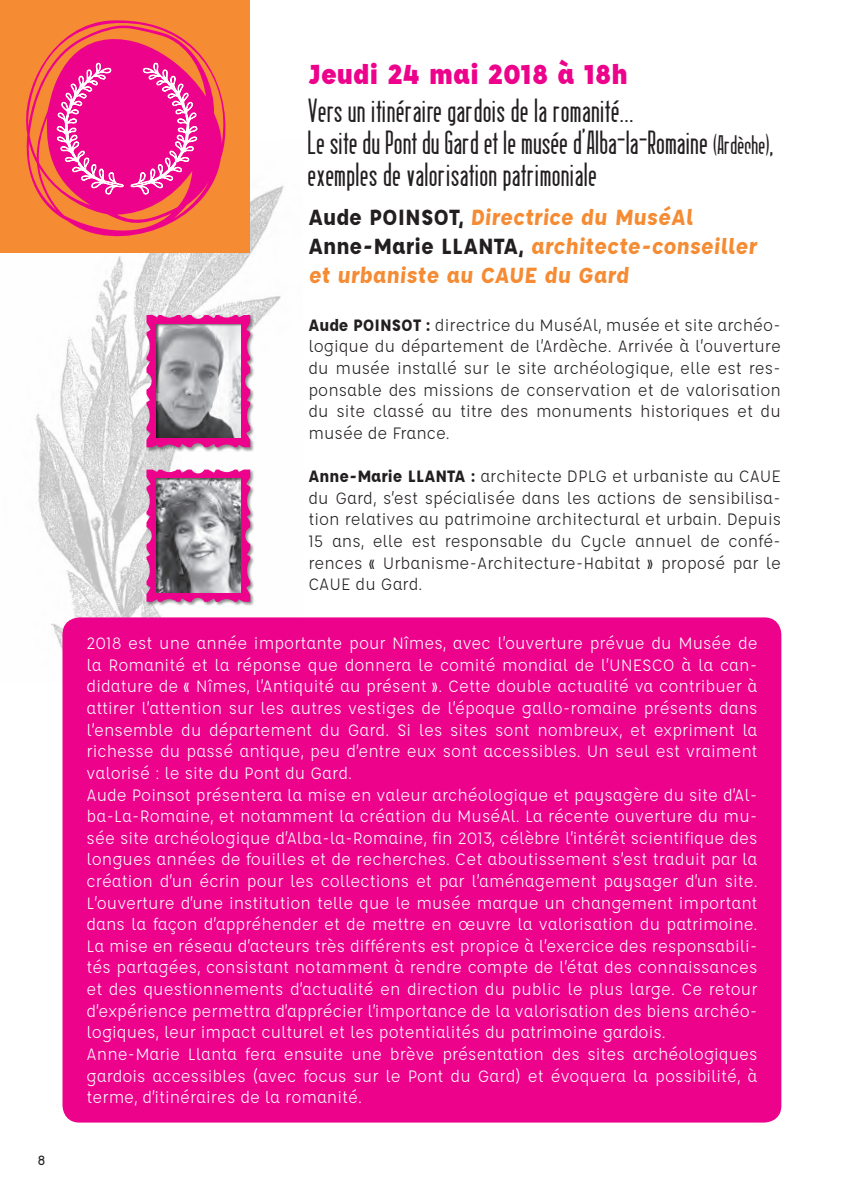
<style>
.page{position:relative;width:852px;height:1198px;background:#fff}
.page>*{position:absolute;margin:0;border:0;box-sizing:border-box;transform-origin:0 0}
.t1{font:30px/32px "Berlin Email 2";color:#231f20}
.t2{font:900 30px "Affogato";color:#ed028c}
.t3{font:700 24px/28.8px "Affogato";color:#f58b32}
.t4{font:18px/21.6px "Affogato";color:#fff}
.t5{font:18px/21.6px "Affogato";color:#231f20;text-align:justify}
.t6{font:14px "Base Twelve Serif";color:#231f20}
.s1{font-size:24px}
.s2{color:#231f20}
.s3{font-weight:700}
.s4{font-family:"Berlin Email 2"}
</style>
<div class="page">
<img style="left:36px;top:185px;width:248px;height:464px">
<div style="left:0;top:0;width:250px;height:253px;background:#f58b32"></div>
<div style="left:62px;top:617px;width:719px;height:505px;background:#ed028c;border-radius:17px"></div>
<svg style="left:26px;top:20px;width:209px;height:237px"></svg>
<svg style="left:53px;top:62px;width:152px;height:150px;background:#ef2f92"></svg>
<div style="left:146px;top:314px;width:108px;height:138px;background:#231f20;opacity:.5"></div>
<svg style="left:146px;top:315px;width:104px;height:132px;background:#e42a97"></svg>
<div style="left:154px;top:322px;width:88px;height:116px;background:#231f20;opacity:.65"></div>
<div style="left:146px;top:469px;width:108px;height:137px;background:#231f20;opacity:.5"></div>
<svg style="left:146px;top:469px;width:104px;height:132px;background:#e33199"></svg>
<div style="left:154px;top:476px;width:88px;height:116px;background:#231f20;opacity:.65"></div>
<p class="t6" style="left:37px;top:1152px;width:10px">8</p>
<h1 class="t2" style="left:308px;top:55px;width:321px">Jeudi 24 mai 2018 à 18h</h1>
<h1 class="t1" style="left:308px;top:94px;width:468px">Vers un itinéraire gardois de la romanité…<br>Le site du Pont du Gard et le musée d’Alba-la-Romaine <span class="s1">(Ardèche)</span>, exemples de valorisation patrimoniale</h1>
<h2 class="t3" style="left:308px;top:202px;width:452px"><span class="s2">Aude POINSOT,</span> Directrice du MuséAl<br><span class="s2">Anne-Marie LLANTA,</span> architecte-conseiller et urbaniste au CAUE du Gard</h2>
<p class="t5" style="left:308px;top:314px;width:474px"><span class="s3">Aude POINSOT :</span> directrice du MuséAl, musée et site archéo&shy;logique du département de l’Ardèche. Arrivée à l’ouverture du musée installé sur le site archéologique, elle est res&shy;ponsable des missions de conservation et de valorisation du site classé au titre des monuments historiques et du musée de France.</p>
<p class="t5" style="left:308px;top:465px;width:474px"><span class="s3">Anne-Marie LLANTA :</span> architecte DPLG et urbaniste au CAUE du Gard, s’est spécialisée dans les actions de sensibilisa&shy;tion relatives au patrimoine architectural et urbain. Depuis 15 ans, elle est responsable du Cycle annuel de confé&shy;rences <span class="s4">«</span> Urbanisme-Architecture-Habitat <span class="s4">»</span> proposé par le CAUE du Gard.</p>
<p class="t4" style="left:87px;top:632px;width:672px">2018 est une année importante pour Nîmes, avec l’ouverture prévue du Musée de la Romanité et la réponse que donnera le comité mondial de l’UNESCO à la can&shy;didature de <span class="s4">«</span> Nîmes, l’Antiquité au présent <span class="s4">»</span>. Cette double actualité va contribuer à attirer l’attention sur les autres vestiges de l’époque gallo-romaine présents dans l’ensemble du département du Gard. Si les sites sont nombreux, et expriment la richesse du passé antique, peu d’entre eux sont accessibles. Un seul est vraiment valorisé : le site du Pont du Gard.<br>Aude Poinsot présentera la mise en valeur archéologique et paysagère du site d’Al&shy;ba-La-Romaine, et notamment la création du MuséAl. La récente ouverture du mu&shy;sée site archéologique d’Alba-la-Romaine, fin 2013, célèbre l’intérêt scientifique des longues années de fouilles et de recherches. Cet aboutissement s’est traduit par la création d’un écrin pour les collections et par l’aménagement paysager d’un site.<br>L’ouverture d’une institution telle que le musée marque un changement important dans la façon d’appréhender et de mettre en œuvre la valorisation du patrimoine.<br>La mise en réseau d’acteurs très différents est propice à l’exercice des responsabili&shy;tés partagées, consistant notamment à rendre compte de l’état des connaissances et des questionnements d’actualité en direction du public le plus large. Ce retour d’expérience permettra d’apprécier l’importance de la valorisation des biens archéo&shy;logiques, leur impact culturel et les potentialités du patrimoine gardois.<br>Anne-Marie Llanta fera ensuite une brève présentation des sites archéologiques gardois accessibles (avec focus sur le Pont du Gard) et évoquera la possibilité, à terme, d’itinéraires de la romanité.</p>
</div>
